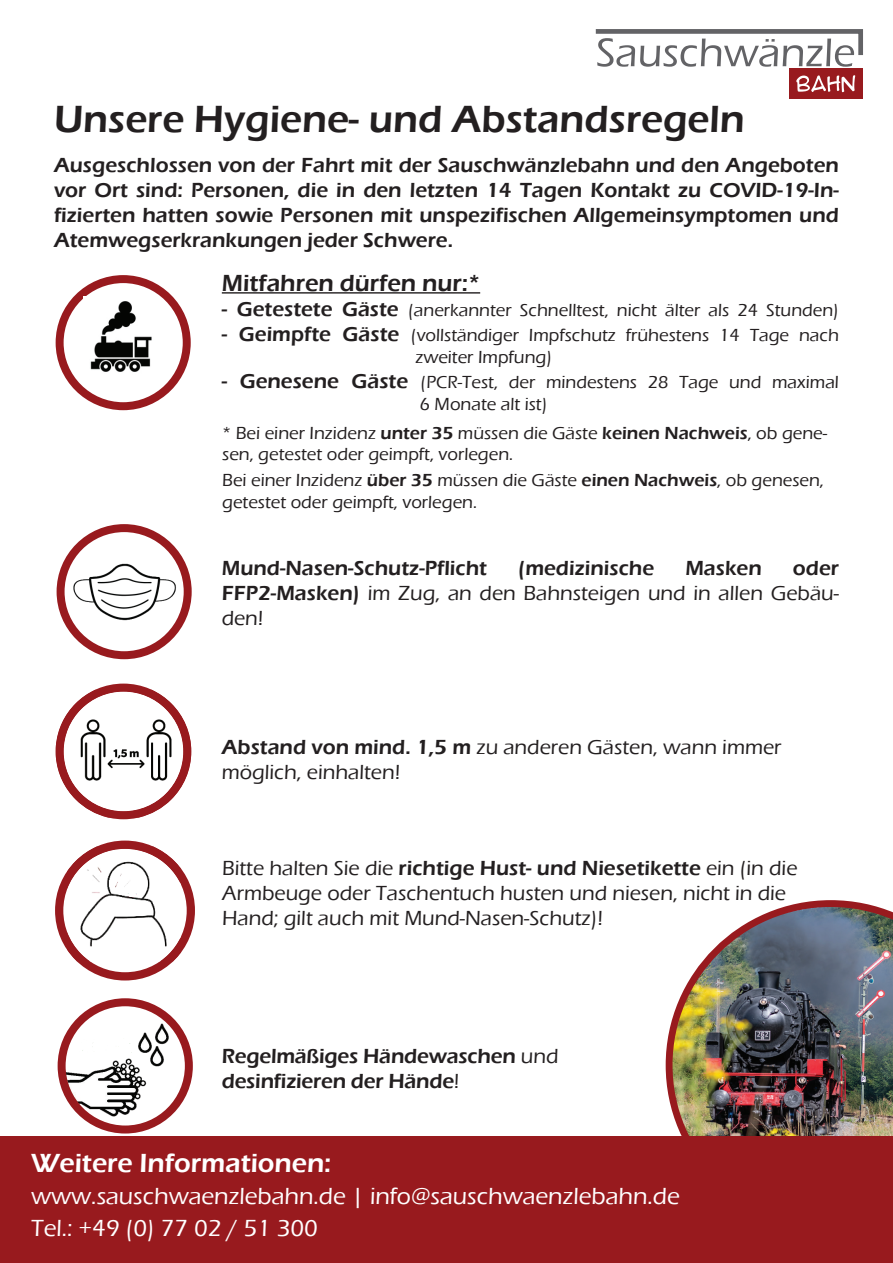
<style>
.page{position:relative;width:893px;height:1263px;background:#fff}
.page>*{position:absolute;margin:0;border:0;box-sizing:border-box;transform-origin:0 0}
.t1{font:600 39px "Eras ITC";color:#231f20}
.t2{font:600 27px "Eras ITC";color:#fff}
.t3{font:500 24px/32.4px "Eras ITC";color:#fff}
.t4{font:600 24px "Eras ITC";color:#231f20}
.t5{font:600 21px/25.2px "Eras ITC";color:#231f20}
.t6{font:500 21px/25.2px "Eras ITC";color:#231f20}
.t7{font:500 18px/21.6px "Eras ITC";color:#231f20}
.s1{font-weight:600;font-size:21px}
.s2{font-weight:600}
.s3{font-weight:500}
</style>
<div class="page">
<img style="left:666px;top:900px;width:227px;height:236px">
<div style="left:0;top:1136px;width:893px;height:127px;background:#981a1e"></div>
<svg style="left:596px;top:29px;width:267px;height:38px"></svg>
<div style="left:789px;top:69px;width:74px;height:30px;background:#981a1e"></div>
<svg style="left:796px;top:75px;width:59px;height:17px"></svg>
<img style="left:67px;top:561px;width:110px;height:62px">
<div style="left:57px;top:524px;width:135px;height:135px;border:8px solid #981a1e;border-radius:50%"></div>
<img style="left:62px;top:1002px;width:127px;height:127px;border-radius:64px">
<div style="left:58px;top:998px;width:135px;height:135px;border:8px solid #981a1e;border-radius:50%"></div>
<svg style="left:94px;top:684px;width:58px;height:135px"></svg>
<img style="left:56px;top:690px;width:135px;height:127px">
<svg style="left:55px;top:840px;width:140px;height:140px"></svg>
<img style="left:67px;top:846px;width:114px;height:115px">
<hr style="left:222px;top:292px;width:258px;height:2px;background:#231f20">
<div style="left:56px;top:275px;width:135px;height:135px;border:8px solid #981a1e;border-radius:50%"></div>
<img style="left:90px;top:301px;width:62px;height:71px">
<h1 class="t1" style="left:54px;top:97px;width:692px">Unsere Hygiene- und Abstandsregeln</h1>
<p class="t5" style="left:54px;top:152px;width:786px;text-align:justify">Ausgeschlossen von der Fahrt mit der Sauschwänzlebahn und den Angeboten vor Ort sind: Personen, die in den letzten 14 Tagen Kontakt zu COVID-19-In&shy;fizierten hatten sowie Personen mit unspezifischen Allgemeinsymptomen und Atemwegserkrankungen jeder Schwere.</p>
<h3 class="t4" style="left:222px;top:269px;width:260px">Mitfahren dürfen nur:*</h3>
<p class="t7" style="left:222px;top:300px;width:619px"><span class="s1">- Getestete Gäste</span> (anerkannter Schnelltest, nicht älter als 24 Stunden)</p>
<p class="t7" style="left:415px;top:325px;width:425px;text-indent:-194px"><span class="s1">- Geimpfte Gäste</span> (vollständiger Impfschutz frühestens 14 Tage nach zweiter Impfung)</p>
<p class="t7" style="left:420px;top:372px;width:421px;text-indent:-198px"><span class="s1">- Genesene Gäste</span> (PCR-Test, der mindestens 28 Tage und maximal<br>6 Monate alt ist)</p>
<p class="t7" style="left:222px;top:422px;width:607px">* Bei einer Inzidenz <span class="s2">unter 35</span> müssen die Gäste <span class="s2">keinen Nachweis</span>, ob gene&shy;sen, getestet oder geimpft, vorlegen.</p>
<p class="t7" style="left:222px;top:469px;width:603px">Bei einer Inzidenz <span class="s2">über 35</span> müssen die Gäste <span class="s2">einen Nachweis</span>, ob genesen, getestet oder geimpft, vorlegen.</p>
<p class="t5" style="left:222px;top:556px;width:267px">Mund-Nasen-Schutz-Pflicht</p>
<p class="t5" style="left:518px;top:556px;width:138px">(medizinische</p>
<p class="t5" style="left:685px;top:556px;width:78px">Masken</p>
<p class="t6" style="left:222px;top:556px;width:619px;text-align:justify;text-indent:571px"><span class="s2">oder FFP2-Masken)</span> im Zug, an den Bahnsteigen und in allen Gebäu&shy;den!</p>
<p class="t6" style="left:222px;top:735px;width:561px"><span class="s2">Abstand von mind. 1,5 m</span> zu anderen Gästen, wann immer möglich, einhalten!</p>
<p class="t6" style="left:222px;top:855px;width:577px">Bitte halten Sie die <span class="s2">richtige Hust- und Niesetikette</span> ein (in die<br>Armbeuge oder Taschentuch husten und niesen, nicht in die<br>Hand; gilt auch mit Mund-Nasen-Schutz)!</p>
<p class="t5" style="left:222px;top:1043px;width:338px">Regelmäßiges Händewaschen <span class="s3">und </span>desinfizieren der Hände<span class="s3">!</span></p>
<h2 class="t2" style="left:31px;top:1147px;width:302px">Weitere Informationen:</h2>
<h3 class="t3" style="left:31px;top:1180px;width:650px">www.sauschwaenzlebahn.de | info@sauschwaenzlebahn.de<br>Tel.: +49 (0) 77 02 / 51 300</h3>
</div>
